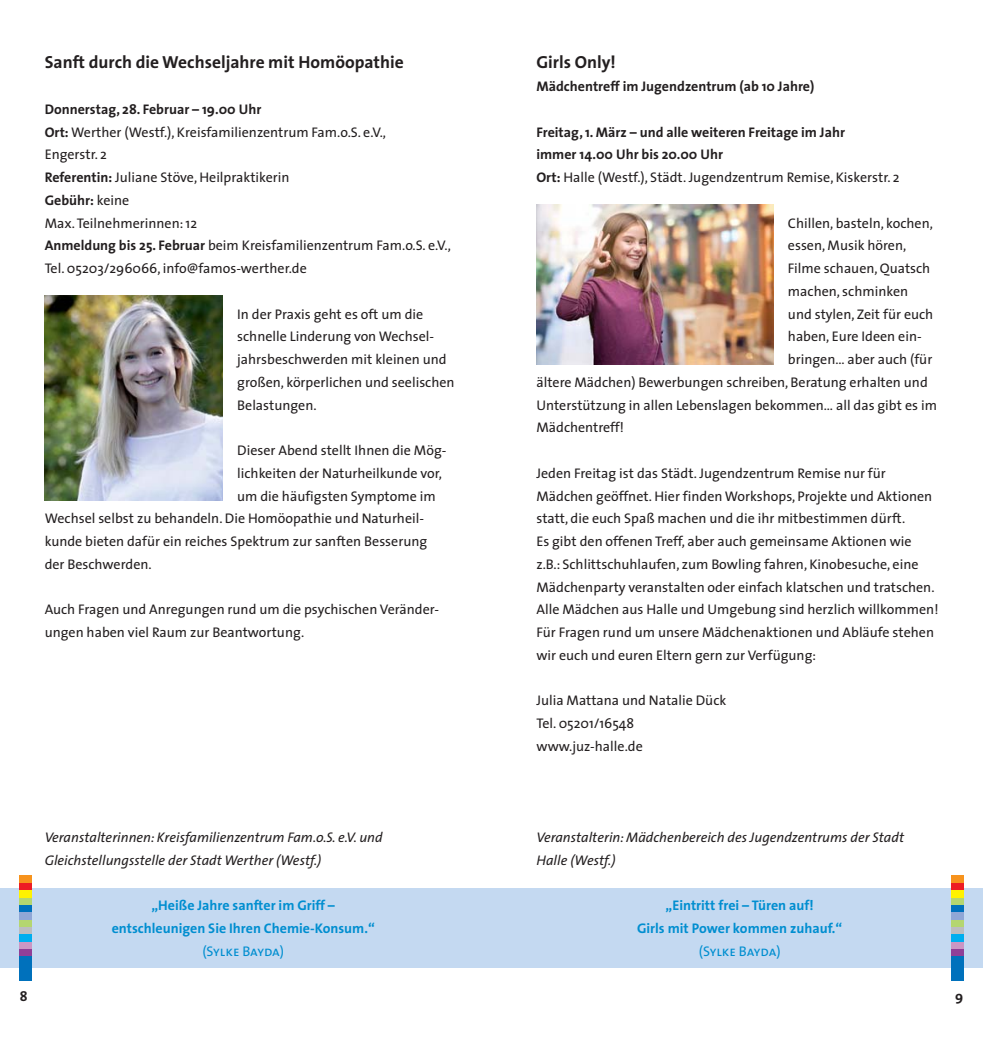
<style>
.page{position:relative;width:983px;height:1042px;background:#fff}
.page>*{position:absolute;margin:0;border:0;box-sizing:border-box;transform-origin:0 0}
.t1{font:700 17.5px "The Sans";color:#231f20}
.t2{font:14px/22.8px "The Sans";color:#231f20}
.t3{font:italic 14px/22.8px "The Sans";color:#231f20}
.t4{font:700 14px/22.8px "The Sans";color:#231f20}
.t5{font:700 14px/22.8px "The Sans";color:#008ed0;text-align:center}
.t6{font:14px "The Sans Caps";letter-spacing:-.005em;color:#008ed0}
.s1{font-weight:700}
.s2{font-weight:400}
</style>
<div class="page">
<div style="left:0;top:888px;width:982px;height:79px;background:#c4d9f1"></div>
<div style="left:20px;top:956px;width:12px;height:24px;background:#0071bc"></div>
<div style="left:20px;top:948px;width:12px;height:8px;background:#903f98"></div>
<div style="left:20px;top:941px;width:12px;height:7px;background:#cb97c4"></div>
<div style="left:20px;top:934px;width:12px;height:7px;background:#00aeef"></div>
<div style="left:20px;top:926px;width:12px;height:8px;background:#bbbdc0"></div>
<div style="left:20px;top:919px;width:12px;height:7px;background:#b4d670"></div>
<div style="left:20px;top:912px;width:12px;height:7px;background:#90a7d6"></div>
<div style="left:20px;top:904px;width:12px;height:8px;background:#0071bc"></div>
<div style="left:20px;top:897px;width:12px;height:7px;background:#b4d670"></div>
<div style="left:20px;top:890px;width:12px;height:7px;background:#fff200"></div>
<div style="left:20px;top:882px;width:12px;height:8px;background:#ed1c24"></div>
<div style="left:20px;top:875px;width:12px;height:7px;background:#f7931d"></div>
<div style="left:950px;top:956px;width:12px;height:24px;background:#0071bc"></div>
<div style="left:950px;top:948px;width:12px;height:8px;background:#903f98"></div>
<div style="left:950px;top:941px;width:12px;height:7px;background:#cb97c4"></div>
<div style="left:950px;top:934px;width:12px;height:7px;background:#00aeef"></div>
<div style="left:950px;top:926px;width:12px;height:8px;background:#bbbdc0"></div>
<div style="left:950px;top:919px;width:12px;height:7px;background:#b4d670"></div>
<div style="left:950px;top:912px;width:12px;height:7px;background:#90a7d6"></div>
<div style="left:950px;top:904px;width:12px;height:8px;background:#0071bc"></div>
<div style="left:950px;top:897px;width:12px;height:7px;background:#b4d670"></div>
<div style="left:950px;top:890px;width:12px;height:7px;background:#fff200"></div>
<div style="left:950px;top:882px;width:12px;height:8px;background:#ed1c24"></div>
<div style="left:950px;top:875px;width:12px;height:7px;background:#f7931d"></div>
<img style="left:45px;top:296px;width:177px;height:204px">
<img style="left:536px;top:205px;width:236px;height:159px">
<p class="t1" style="left:45px;top:53px;width:360px">Sanft durch die Wechseljahre mit Homöopathie</p>
<p class="t2" style="left:45px;top:99px;width:408px"><span class="s1">Donnerstag, 28. Februar – 19.00 Uhr<br>Ort:</span> Werther (Westf.), Kreisfamilienzentrum Fam.o.S. e.V.,<br>Engerstr. 2<br><span class="s1">Referentin:</span> Juliane Stöve, Heilpraktikerin<br><span class="s1">Gebühr:</span> keine<br>Max. Teilnehmerinnen: 12<br><span class="s1">Anmeldung bis 25. Februar</span> beim Kreisfamilienzentrum Fam.o.S. e.V., Tel. 05203/296066, info@famos-werther.de</p>
<p class="t2" style="left:237px;top:304px;width:219px">In der Praxis geht es oft um die schnelle Linderung von Wechsel&shy;jahrsbeschwerden mit kleinen und großen, körperlichen und seelischen<br>Belastungen.</p>
<p class="t2" style="left:237px;top:440px;width:211px">Dieser Abend stellt Ihnen die Mög-</p>
<p class="t2" style="left:237px;top:463px;width:206px">lichkeiten der Naturheilkunde vor,</p>
<p class="t2" style="left:237px;top:486px;width:200px">um die häufigsten Symptome im</p>
<p class="t2" style="left:45px;top:509px;width:381px">Wechsel selbst zu behandeln. Die Homöopathie und Naturheil-</p>
<p class="t2" style="left:45px;top:531px;width:384px">kunde bieten dafür ein reiches Spektrum zur sanften Besserung</p>
<p class="t2" style="left:45px;top:554px;width:109px">der Beschwerden.</p>
<p class="t2" style="left:45px;top:600px;width:396px">Auch Fragen und Anregungen rund um die psychischen Veränder&shy;ungen haben viel Raum zur Beantwortung.</p>
<p class="t3" style="left:45px;top:827px;width:339px">Veranstalterinnen: Kreisfamilienzentrum Fam.o.S. e.V. und<br>Gleichstellungsstelle der Stadt Werther (Westf.)</p>
<p class="t5" style="left:112px;top:894px;width:264px">„Heiße Jahre sanfter im Griff – entschleunigen Sie Ihren Chemie-Konsum.“</p>
<p class="t6" style="left:202px;top:942px;width:83px">(Sylke Bayda)</p>
<p class="t1" style="left:536px;top:53px;width:81px">Girls Only!</p>
<p class="t4" style="left:536px;top:75px;width:279px">Mädchentreff im Jugendzentrum (ab 10 Jahre)</p>
<p class="t4" style="left:536px;top:121px;width:364px">Freitag, 1. März – und alle weiteren Freitage im Jahr<br>immer 14.00 Uhr bis 20.00 Uhr<br>Ort: <span class="s2">Halle (Westf.), Städt. Jugendzentrum Remise, Kiskerstr. 2</span></p>
<p class="t2" style="left:787px;top:213px;width:146px">Chillen, basteln, kochen,</p>
<p class="t2" style="left:787px;top:236px;width:120px">essen, Musik hören,</p>
<p class="t2" style="left:787px;top:258px;width:144px">Filme schauen, Quatsch</p>
<p class="t2" style="left:787px;top:281px;width:122px">machen, schminken</p>
<p class="t2" style="left:787px;top:304px;width:147px">und stylen, Zeit für euch</p>
<p class="t2" style="left:787px;top:327px;width:135px">haben, Eure Ideen ein-</p>
<p class="t2" style="left:787px;top:349px;width:146px">bringen… aber auch (für</p>
<p class="t2" style="left:536px;top:372px;width:393px">ältere Mädchen) Bewerbungen schreiben, Beratung erhalten und</p>
<p class="t2" style="left:536px;top:395px;width:402px">Unterstützung in allen Lebenslagen bekommen… all das gibt es im</p>
<p class="t2" style="left:536px;top:418px;width:89px">Mädchentreff!</p>
<p class="t2" style="left:536px;top:463px;width:403px">Jeden Freitag ist das Städt. Jugendzentrum Remise nur für Mädchen geöffnet. Hier finden Workshops, Projekte und Aktionen statt, die euch Spaß machen und die ihr mitbestimmen dürft.<br>Es gibt den offenen Treff, aber auch gemeinsame Aktionen wie z.B.: Schlittschuhlaufen, zum Bowling fahren, Kinobesuche, eine Mädchenparty veranstalten oder einfach klatschen und tratschen.<br>Alle Mädchen aus Halle und Umgebung sind herzlich willkommen!<br>Für Fragen rund um unsere Mädchenaktionen und Abläufe stehen wir euch und euren Eltern gern zur Verfügung:</p>
<p class="t2" style="left:536px;top:691px;width:191px">Julia Mattana und Natalie Dück<br>Tel. 05201/16548 www.juz-halle.de</p>
<p class="t3" style="left:536px;top:827px;width:369px">Veranstalterin: Mädchenbereich des Jugendzentrums der Stadt<br>Halle (Westf.)</p>
<p class="t5" style="left:637px;top:894px;width:207px">„Eintritt frei – Türen auf!<br>Girls mit Power kommen zuhauf.“</p>
<p class="t6" style="left:698px;top:942px;width:83px">(Sylke Bayda)</p>
<p class="t4" style="left:20px;top:985px;width:9px">8</p>
<p class="t4" style="left:954px;top:985px;width:10px">9</p>
</div>
